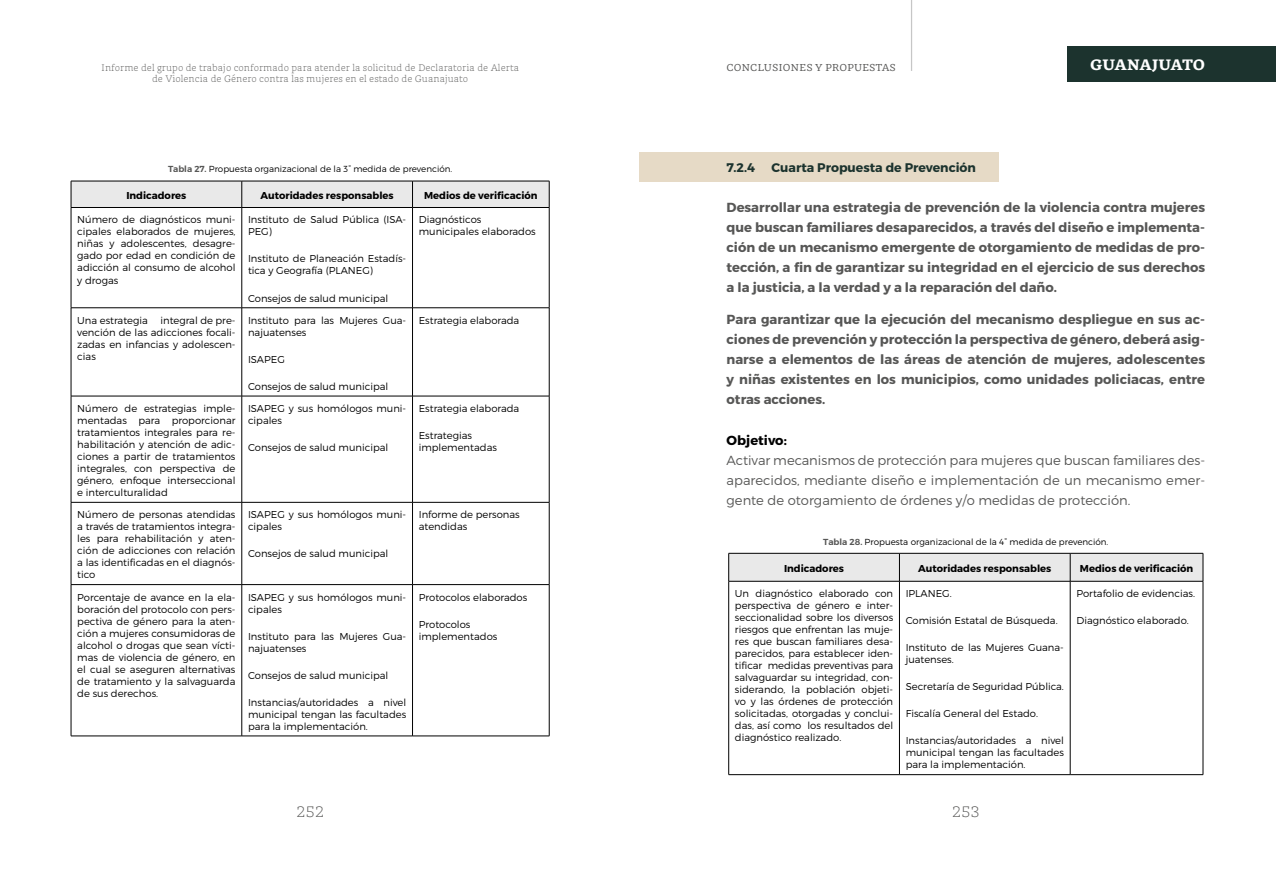
<style>
.page{position:relative;width:1276px;height:869px;background:#fff}
.page>*{position:absolute;margin:0;border:0;box-sizing:border-box;transform-origin:0 0}
.t1{font:900 15px "GMX";letter-spacing:-.02em;color:#fff}
.t2{font:300 15px "GMX";color:#575756}
.t3{font:700 13.12px/20px "Montserrat";color:#575756;text-align:justify}
.t4{font:300 13.12px/20px "Montserrat";color:#575756;text-align:justify}
.t5{font:700 13.12px "Montserrat";color:#000}
.t6{font:700 12.5px "Montserrat";color:#1c332e}
.t7{font:300 10px/12px "Montserrat";color:#000}
.t8{font:700 10px "Montserrat";color:#000}
.t9{font:10px "GMX";color:#575756}
.t10{font:300 9.38px/11.2px "GMX";color:#575756;text-align:center}
.t11{font:300 8.75px "Montserrat";color:#000}
.s1{font-weight:600;color:#575756}
</style>
<div class="page">
<hr style="left:911px;top:0;width:1px;height:71px;background:#c6c6c6">
<div style="left:1067px;top:46px;width:209px;height:35px;background:#1c332e"></div>
<div style="left:639px;top:152px;width:359px;height:30px;background:#e6dac6"></div>
<div style="left:728px;top:553px;width:475px;height:27px;background:#e9e9e9"></div>
<hr style="left:728px;top:580px;width:171px;height:1px;background:#000">
<hr style="left:728px;top:581px;width:1px;height:193px;background:#000">
<hr style="left:899px;top:580px;width:171px;height:1px;background:#000">
<hr style="left:899px;top:581px;width:1px;height:193px;background:#000">
<hr style="left:1070px;top:580px;width:133px;height:1px;background:#000">
<hr style="left:1070px;top:581px;width:1px;height:193px;background:#000">
<hr style="left:1202px;top:581px;width:1px;height:193px;background:#000">
<hr style="left:728px;top:774px;width:171px;height:1px;background:#000">
<hr style="left:899px;top:774px;width:171px;height:1px;background:#000">
<hr style="left:1070px;top:774px;width:133px;height:1px;background:#000">
<div style="left:71px;top:181px;width:479px;height:26px;background:#e9e9e9"></div>
<hr style="left:71px;top:207px;width:171px;height:1px;background:#000">
<hr style="left:71px;top:207px;width:1px;height:100px;background:#000">
<hr style="left:242px;top:207px;width:170px;height:1px;background:#000">
<hr style="left:241px;top:207px;width:1px;height:100px;background:#000">
<hr style="left:412px;top:207px;width:137px;height:1px;background:#000">
<hr style="left:412px;top:207px;width:1px;height:100px;background:#000">
<hr style="left:549px;top:207px;width:1px;height:100px;background:#000">
<hr style="left:71px;top:307px;width:171px;height:1px;background:#000">
<hr style="left:71px;top:308px;width:1px;height:87px;background:#000">
<hr style="left:242px;top:307px;width:170px;height:1px;background:#000">
<hr style="left:241px;top:308px;width:1px;height:87px;background:#000">
<hr style="left:412px;top:307px;width:137px;height:1px;background:#000">
<hr style="left:412px;top:308px;width:1px;height:87px;background:#000">
<hr style="left:549px;top:308px;width:1px;height:87px;background:#000">
<hr style="left:71px;top:395px;width:171px;height:1px;background:#000">
<hr style="left:71px;top:396px;width:1px;height:106px;background:#000">
<hr style="left:242px;top:395px;width:170px;height:1px;background:#000">
<hr style="left:241px;top:396px;width:1px;height:106px;background:#000">
<hr style="left:412px;top:395px;width:137px;height:1px;background:#000">
<hr style="left:412px;top:396px;width:1px;height:106px;background:#000">
<hr style="left:549px;top:396px;width:1px;height:106px;background:#000">
<hr style="left:71px;top:502px;width:171px;height:1px;background:#000">
<hr style="left:71px;top:502px;width:1px;height:82px;background:#000">
<hr style="left:242px;top:502px;width:170px;height:1px;background:#000">
<hr style="left:241px;top:502px;width:1px;height:82px;background:#000">
<hr style="left:412px;top:502px;width:137px;height:1px;background:#000">
<hr style="left:412px;top:502px;width:1px;height:82px;background:#000">
<hr style="left:549px;top:502px;width:1px;height:82px;background:#000">
<hr style="left:71px;top:584px;width:171px;height:1px;background:#000">
<hr style="left:71px;top:584px;width:1px;height:151px;background:#000">
<hr style="left:242px;top:584px;width:170px;height:1px;background:#000">
<hr style="left:241px;top:584px;width:1px;height:151px;background:#000">
<hr style="left:412px;top:584px;width:137px;height:1px;background:#000">
<hr style="left:412px;top:584px;width:1px;height:151px;background:#000">
<hr style="left:549px;top:584px;width:1px;height:151px;background:#000">
<hr style="left:71px;top:735px;width:171px;height:1px;background:#000">
<hr style="left:242px;top:735px;width:170px;height:1px;background:#000">
<hr style="left:412px;top:735px;width:137px;height:1px;background:#000">
<p class="t10" style="left:101px;top:62px;width:419px">Informe del grupo de trabajo conformado para atender la solicitud de Declaratoria de Alerta de Violencia de Género contra las mujeres en el estado de Guanajuato</p>
<p class="t9" style="left:726px;top:61px;width:171px">CONCLUSIONES Y PROPUESTAS</p>
<h1 class="t1" style="left:1090px;top:56px;width:116px">GUANAJUATO</h1>
<p class="t11" style="left:168px;top:164px;width:286px"><span class="s1">Tabla 27.</span> Propuesta organizacional de la 3° medida de prevención.</p>
<p class="t8" style="left:126px;top:189px;width:62px">Indicadores</p>
<p class="t8" style="left:261px;top:189px;width:135px">Autoridades responsables</p>
<p class="t8" style="left:424px;top:189px;width:115px">Medios de verificación</p>
<p class="t7" style="left:77px;top:213px;width:160px;text-align:justify">Número de diagnósticos muni&shy;cipales elaborados de mujeres, niñas y adolescentes, desagre&shy;gado por edad en condición de adicción al consumo de alcohol y drogas</p>
<p class="t7" style="left:248px;top:213px;width:160px">Instituto de Salud Pública (ISA-<br>PEG)</p>
<p class="t7" style="left:419px;top:213px;width:118px">Diagnósticos municipales elaborados</p>
<p class="t7" style="left:248px;top:252px;width:160px">Instituto de Planeación Estadís&shy;tica y Geografía (PLANEG)</p>
<p class="t7" style="left:248px;top:291px;width:142px">Consejos de salud municipal</p>
<p class="t7" style="left:77px;top:314px;width:160px;text-align:justify;text-indent:83px">integral de pre&shy;vención de las adicciones focali&shy;zadas en infancias y adolescen&shy;cias</p>
<p class="t7" style="left:248px;top:314px;width:160px">Instituto para las Mujeres Gua&shy;najuatenses</p>
<p class="t7" style="left:77px;top:314px;width:72px">Una estrategia</p>
<p class="t7" style="left:248px;top:353px;width:38px">ISAPEG</p>
<p class="t7" style="left:248px;top:380px;width:142px">Consejos de salud municipal</p>
<p class="t7" style="left:77px;top:402px;width:160px;text-align:justify">Número de estrategias imple&shy;mentadas para proporcionar tratamientos integrales para re&shy;habilitación y atención de adic&shy;ciones a partir de tratamientos integrales, con perspectiva de género, enfoque interseccional e interculturalidad</p>
<p class="t7" style="left:248px;top:402px;width:160px">ISAPEG y sus homólogos muni&shy;cipales</p>
<p class="t7" style="left:248px;top:441px;width:142px">Consejos de salud municipal</p>
<p class="t7" style="left:77px;top:508px;width:160px;text-align:justify">Número de personas atendidas a través de tratamientos integra&shy;les para rehabilitación y aten&shy;ción de adicciones con relación a las identificadas en el diagnós&shy;tico</p>
<p class="t7" style="left:248px;top:508px;width:160px">ISAPEG y sus homólogos muni&shy;cipales</p>
<p class="t7" style="left:248px;top:547px;width:142px">Consejos de salud municipal</p>
<p class="t7" style="left:77px;top:590px;width:160px;text-align:justify">Porcentaje de avance en la ela&shy;boración del protocolo con pers&shy;pectiva de género para la aten&shy;ción a mujeres consumidoras de alcohol o drogas que sean vícti&shy;mas de violencia de género, en el cual se aseguren alternativas de tratamiento y la salvaguarda de sus derechos.</p>
<p class="t7" style="left:248px;top:590px;width:160px">ISAPEG y sus homólogos muni&shy;cipales</p>
<p class="t7" style="left:248px;top:629px;width:160px">Instituto para las Mujeres Gua&shy;najuatenses</p>
<p class="t7" style="left:248px;top:668px;width:142px">Consejos de salud municipal</p>
<p class="t7" style="left:248px;top:695px;width:160px;text-align:justify">Instancias/autoridades a nivel municipal tengan las facultades para la implementación.</p>
<p class="t7" style="left:419px;top:314px;width:102px">Estrategia elaborada</p>
<p class="t7" style="left:419px;top:402px;width:102px">Estrategia elaborada</p>
<p class="t7" style="left:419px;top:429px;width:80px">Estrategias implementadas</p>
<p class="t7" style="left:419px;top:508px;width:102px">Informe de personas atendidas</p>
<p class="t7" style="left:419px;top:590px;width:110px">Protocolos elaborados</p>
<p class="t7" style="left:419px;top:617px;width:80px">Protocolos implementados</p>
<p class="t6" style="left:726px;top:159px;width:30px">7.2.4</p>
<p class="t6" style="left:771px;top:159px;width:206px">Cuarta Propuesta de Prevención</p>
<p class="t3" style="left:726px;top:197px;width:480px">Desarrollar una estrategia de prevención de la violencia contra mujeres que buscan familiares desaparecidos, a través del diseño e implementa&shy;ción de un mecanismo emergente de otorgamiento de medidas de pro&shy;tección, a fin de garantizar su integridad en el ejercicio de sus derechos a la justicia, a la verdad y a la reparación del daño.</p>
<p class="t3" style="left:726px;top:310px;width:480px">Para garantizar que la ejecución del mecanismo despliegue en sus ac&shy;ciones de prevención y protección la perspectiva de género, deberá asig&shy;narse a elementos de las áreas de atención de mujeres, adolescentes y niñas existentes en los municipios, como unidades policiacas, entre otras acciones.</p>
<h2 class="t5" style="left:726px;top:431px;width:62px">Objetivo:</h2>
<h2 class="t4" style="left:726px;top:449px;width:480px">Activar mecanismos de protección para mujeres que buscan familiares des&shy;aparecidos, mediante diseño e implementación de un mecanismo emer&shy;gente de otorgamiento de órdenes y/o medidas de protección.</h2>
<p class="t11" style="left:823px;top:536px;width:286px"><span class="s1">Tabla 28.</span> Propuesta organizacional de la 4° medida de prevención.</p>
<p class="t8" style="left:784px;top:562px;width:62px">Indicadores</p>
<p class="t8" style="left:918px;top:562px;width:135px">Autoridades responsables</p>
<p class="t8" style="left:1080px;top:562px;width:115px">Medios de verificación</p>
<p class="t7" style="left:735px;top:587px;width:160px;text-align:justify">Un diagnóstico elaborado con perspectiva de género e inter&shy;seccionalidad sobre los diversos riesgos que enfrentan las muje&shy;res que buscan familiares desa&shy;parecidos, para establecer iden&shy;tificar medidas preventivas para salvaguardar su integridad, con&shy;siderando, la población objeti&shy;vo y las órdenes de protección solicitadas, otorgadas y conclui&shy;das, así como los resultados del diagnóstico realizado.</p>
<p class="t7" style="left:905px;top:587px;width:48px">IPLANEG.</p>
<p class="t7" style="left:1076px;top:587px;width:120px">Portafolio de evidencias.</p>
<p class="t7" style="left:1076px;top:614px;width:114px">Diagnóstico elaborado.</p>
<p class="t7" style="left:905px;top:614px;width:153px">Comisión Estatal de Búsqueda.</p>
<p class="t7" style="left:905px;top:641px;width:160px">Instituto de las Mujeres Guana&shy;juatenses.</p>
<p class="t7" style="left:905px;top:680px;width:160px">Secretaría de Seguridad Pública.</p>
<p class="t7" style="left:905px;top:707px;width:134px">Fiscalía General del Estado.</p>
<p class="t7" style="left:905px;top:734px;width:160px;text-align:justify">Instancias/autoridades a nivel municipal tengan las facultades para la implementación.</p>
<h1 class="t2" style="left:296px;top:802px;width:29px">252</h1>
<h1 class="t2" style="left:952px;top:802px;width:29px">253</h1>
</div>
